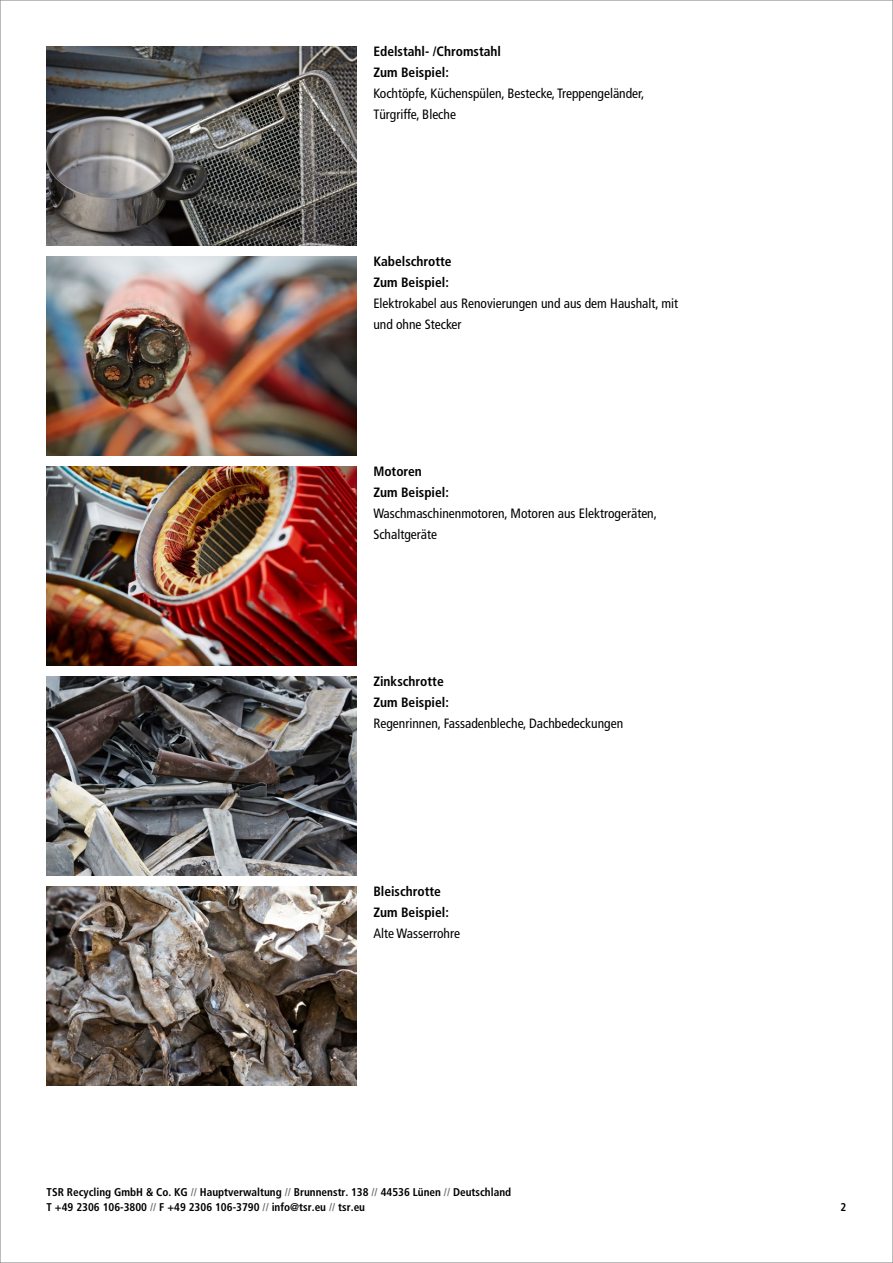
<style>
.page{position:relative;width:893px;height:1263px;background:#fff}
.page>*{position:absolute;margin:0;border:0;box-sizing:border-box;transform-origin:0 0}
.t1{font:condensed 13.5px/21px "Frutiger";color:#000}
.t2{font:700 condensed 13.5px/21px "Frutiger";color:#000}
.t3{font:700 condensed 11.25px/15px "Frutiger";color:#000}
.s1{color:#706f6f}
.s2{color:#6e6e6e}
</style>
<div class="page">
<img style="left:47px;top:47px;width:309px;height:198px">
<img style="left:47px;top:257px;width:309px;height:198px">
<img style="left:47px;top:467px;width:309px;height:198px">
<img style="left:47px;top:677px;width:309px;height:198px">
<img style="left:47px;top:887px;width:309px;height:198px">
<p class="t2" style="left:373px;top:41px;width:129px">Edelstahl- /Chromstahl<br>Zum Beispiel:</p>
<p class="t1" style="left:373px;top:83px;width:272px">Kochtöpfe, Küchenspülen, Bestecke, Treppengeländer,<br>Türgriffe, Bleche</p>
<p class="t2" style="left:373px;top:251px;width:80px">Kabelschrotte<br>Zum Beispiel:</p>
<p class="t1" style="left:373px;top:293px;width:306px">Elektrokabel aus Renovierungen und aus dem Haushalt, mit und ohne Stecker</p>
<p class="t2" style="left:373px;top:461px;width:77px">Motoren<br>Zum Beispiel:</p>
<p class="t1" style="left:373px;top:503px;width:285px">Waschmaschinenmotoren, Motoren aus Elektrogeräten,<br>Schaltgeräte</p>
<p class="t2" style="left:373px;top:671px;width:77px">Zinkschrotte<br>Zum Beispiel:</p>
<p class="t1" style="left:373px;top:713px;width:251px">Regenrinnen, Fassadenbleche, Dachbedeckungen</p>
<p class="t2" style="left:373px;top:881px;width:77px">Bleischrotte<br>Zum Beispiel:</p>
<p class="t1" style="left:373px;top:923px;width:88px">Alte Wasserrohre</p>
<p class="t3" style="left:47px;top:1185px;width:466px">TSR Recycling GmbH &amp; Co. KG <span class="s1">//</span> Hauptverwaltung <span class="s1">//</span> Brunnenstr. 138 <span class="s1">//</span> 44536 Lünen <span class="s1">//</span> Deutschland<br>T +49 2306 106-3800 <span class="s1">//</span> F +49 2306 106-3790 <span class="s1">//</span> info@tsr.eu <span class="s2">//</span> tsr.eu</p>
<p class="t3" style="left:840px;top:1200px;width:7px">2</p>
</div>
